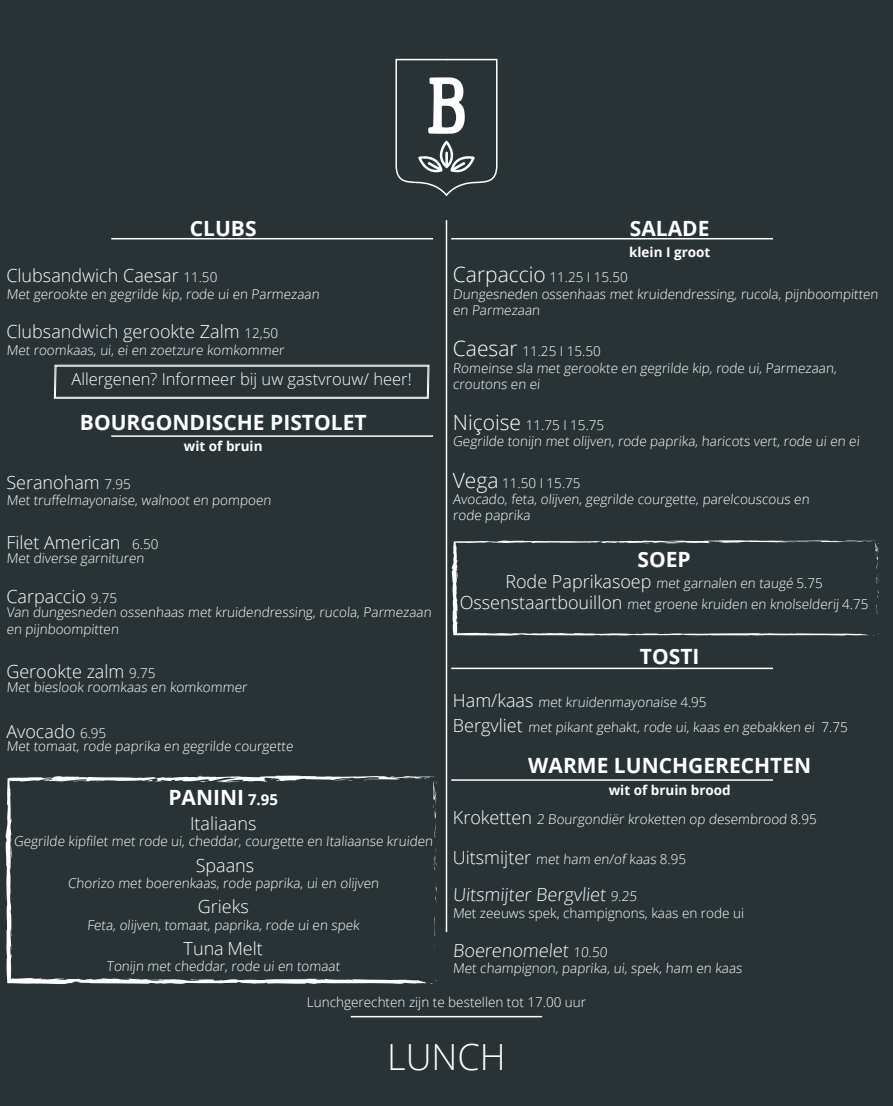
<style>
.page{position:relative;width:893px;height:1106px;background:#293336}
.page>*{position:absolute;margin:0;border:0;box-sizing:border-box;transform-origin:0 0}
.t1{font:300 36px "Open Sans";color:#fff}
.t2{font:700 21px "Open Sans";color:#fff}
.t3{font:300 18px "Open Sans";color:#fff}
.t4{font:300 16.5px "Open Sans";color:#fff}
.t5{font:300 13.5px/16.2px "Open Sans";color:#fff}
.t6{font:700 13.5px "Open Sans";color:#fff}
.s1{font-size:13.5px}
.s2{font-size:21px}
.s3{font-size:15px}
.s4{font-size:18px}
</style>
<div class="page">
<hr style="left:351px;top:1015px;width:191px;height:2px;background:#fff">
<hr style="left:446px;top:220px;width:1px;height:712px;background:#fff">
<hr style="left:111px;top:238px;width:322px;height:1px;background:#fff">
<hr style="left:451px;top:238px;width:322px;height:1px;background:#fff">
<hr style="left:111px;top:435px;width:322px;height:2px;background:#fff">
<svg style="left:395px;top:58px;width:103px;height:139px"></svg>
<hr style="left:451px;top:667px;width:322px;height:2px;background:#fff">
<hr style="left:451px;top:779px;width:322px;height:1px;background:#fff">
<svg style="left:451px;top:540px;width:418px;height:96px"></svg>
<svg style="left:827px;top:540px;width:52px;height:79px"></svg>
<svg style="left:769px;top:540px;width:30px;height:3px"></svg>
<svg style="left:715px;top:541px;width:8px;height:3px"></svg>
<svg style="left:643px;top:540px;width:11px;height:4px"></svg>
<svg style="left:452px;top:586px;width:6px;height:11px"></svg>
<svg style="left:435px;top:885px;width:2px;height:19px"></svg>
<svg style="left:435px;top:848px;width:2px;height:22px"></svg>
<svg style="left:5px;top:775px;width:430px;height:210px"></svg>
<svg style="left:40px;top:779px;width:10px;height:2px"></svg>
<svg style="left:385px;top:775px;width:52px;height:64px"></svg>
<svg style="left:326px;top:776px;width:30px;height:5px"></svg>
<svg style="left:271px;top:778px;width:8px;height:4px"></svg>
<svg style="left:199px;top:775px;width:10px;height:7px"></svg>
<svg style="left:430px;top:978px;width:7px;height:6px"></svg>
<svg style="left:6px;top:886px;width:6px;height:13px"></svg>
<svg style="left:54px;top:364px;width:376px;height:73px"></svg>
<svg style="left:55px;top:366px;width:373px;height:31px"></svg>
<p class="t2" style="left:190px;top:213px;width:68px">CLUBS</p>
<p class="t3" style="left:6px;top:263px;width:213px">Clubsandwich Caesar <span class="s1">11.50</span></p>
<p class="t5" style="left:6px;top:285px;width:316px">Met gerookte en gegrilde kip, rode ui en Parmezaan</p>
<p class="t3" style="left:6px;top:319px;width:273px">Clubsandwich gerookte Zalm <span class="s1">12,50</span></p>
<p class="t5" style="left:6px;top:341px;width:281px">Met roomkaas, ui, ei en zoetzure komkommer</p>
<p class="t2" style="left:630px;top:213px;width:81px">SALADE</p>
<p class="t6" style="left:629px;top:243px;width:83px">klein I groot</p>
<p class="t5" style="left:453px;top:269px;width:176px"><span class="s2">Carpaccio</span> 11.25 I 15.50</p>
<p class="t5" style="left:453px;top:285px;width:428px">Dungesneden ossenhaas met kruidendressing, rucola, pijnboompitten en Parmezaan</p>
<p class="t5" style="left:453px;top:343px;width:387px"><span class="s2">Caesar</span> 11.25 I 15.50<br>Romeinse sla met gerookte en gegrilde kip, rode ui, Parmezaan,</p>
<p class="t5" style="left:453px;top:375px;width:90px">croutons en ei</p>
<p class="t5" style="left:453px;top:417px;width:410px"><span class="s2">Niçoise</span> 11.75 I 15.75<br>Gegrilde tonijn met olijven, rode paprika, haricots vert, rode ui en ei</p>
<p class="t5" style="left:453px;top:474px;width:129px"><span class="s2">Vega</span> 11.50 I 15.75</p>
<p class="t5" style="left:453px;top:490px;width:359px">Avocado, feta, olijven, gegrilde courgette, parelcouscous en</p>
<p class="t5" style="left:453px;top:507px;width:80px">rode paprika</p>
<p class="t4" style="left:71px;top:367px;width:342px">Allergenen? Informeer bij uw gastvrouw/ heer!</p>
<p class="t2" style="left:80px;top:408px;width:288px">BOURGONDISCHE PISTOLET</p>
<p class="t6" style="left:184px;top:437px;width:80px">wit of bruin</p>
<p class="t3" style="left:6px;top:470px;width:126px">Seranoham <span class="s1">7.95</span></p>
<p class="t5" style="left:6px;top:492px;width:268px">Met truffelmayonaise, walnoot en pompoen</p>
<p class="t3" style="left:6px;top:530px;width:154px">Filet American <span class="s1">6.50</span></p>
<p class="t5" style="left:6px;top:550px;width:141px">Met diverse garnituren</p>
<p class="t3" style="left:6px;top:584px;width:112px">Carpaccio <span class="s1">9.75</span></p>
<p class="t5" style="left:6px;top:604px;width:428px">Van dungesneden ossenhaas met kruidendressing, rucola, Parmezaan en pijnboompitten</p>
<p class="t3" style="left:6px;top:659px;width:151px">Gerookte zalm <span class="s1">9.75</span></p>
<p class="t5" style="left:6px;top:678px;width:244px">Met bieslook roomkaas en komkommer</p>
<p class="t3" style="left:6px;top:719px;width:101px">Avocado <span class="s1">6.95</span></p>
<p class="t5" style="left:6px;top:738px;width:290px">Met tomaat, rode paprika en gegrilde courgette</p>
<p class="t2" style="left:168px;top:782px;width:111px">PANINI <span class="s3">7.95</span></p>
<p class="t3" style="left:190px;top:811px;width:68px">Italiaans</p>
<p class="t5" style="left:14px;top:832px;width:422px">Gegrilde kipfilet met rode ui, cheddar, courgette en Italiaanse kruiden</p>
<p class="t3" style="left:196px;top:852px;width:60px">Spaans</p>
<p class="t5" style="left:68px;top:874px;width:314px">Chorizo met boerenkaas, rode paprika, ui en olijven</p>
<p class="t3" style="left:198px;top:894px;width:53px">Grieks</p>
<p class="t5" style="left:87px;top:916px;width:275px">Feta, olijven, tomaat, paprika, rode ui en spek</p>
<p class="t3" style="left:184px;top:936px;width:81px">Tuna Melt</p>
<p class="t5" style="left:107px;top:957px;width:236px">Tonijn met cheddar, rode ui en tomaat</p>
<p class="t2" style="left:638px;top:545px;width:55px">SOEP</p>
<p class="t5" style="left:505px;top:575px;width:319px"><span class="s4">Rode Paprikasoep</span> met garnalen en taugé 5.75</p>
<p class="t5" style="left:460px;top:596px;width:410px"><span class="s4">Ossenstaartbouillon</span> met groene kruiden en knolselderij 4.75</p>
<p class="t2" style="left:640px;top:641px;width:61px">TOSTI</p>
<p class="t5" style="left:453px;top:693px;width:255px"><span class="s4">Ham/kaas</span> met kruidenmayonaise 4.95</p>
<p class="t5" style="left:453px;top:718px;width:396px"><span class="s4">Bergvliet</span> met pikant gehakt, rode ui, kaas en gebakken ei 7.75</p>
<p class="t2" style="left:528px;top:751px;width:284px">WARME LUNCHGERECHTEN</p>
<p class="t6" style="left:609px;top:780px;width:124px">wit of bruin brood</p>
<p class="t5" style="left:453px;top:810px;width:365px"><span class="s4">Kroketten</span> 2 Bourgondiër kroketten op desembrood 8.95</p>
<p class="t5" style="left:453px;top:850px;width:235px"><span class="s4">Uitsmijter</span> met ham en/of kaas 8.95</p>
<p class="t3" style="left:453px;top:882px;width:187px">Uitsmijter Bergvliet <span class="s1">9.25</span></p>
<p class="t5" style="left:453px;top:904px;width:293px">Met zeeuws spek, champignons, kaas en rode ui</p>
<p class="t3" style="left:453px;top:938px;width:157px">Boerenomelet <span class="s1">10.50</span></p>
<p class="t5" style="left:453px;top:960px;width:292px">Met champignon, paprika, ui, spek, ham en kaas</p>
<p class="t5" style="left:307px;top:993px;width:281px">Lunchgerechten zijn te bestellen tot 17.00 uur</p>
<p class="t1" style="left:387px;top:1032px;width:120px">LUNCH</p>
</div>
